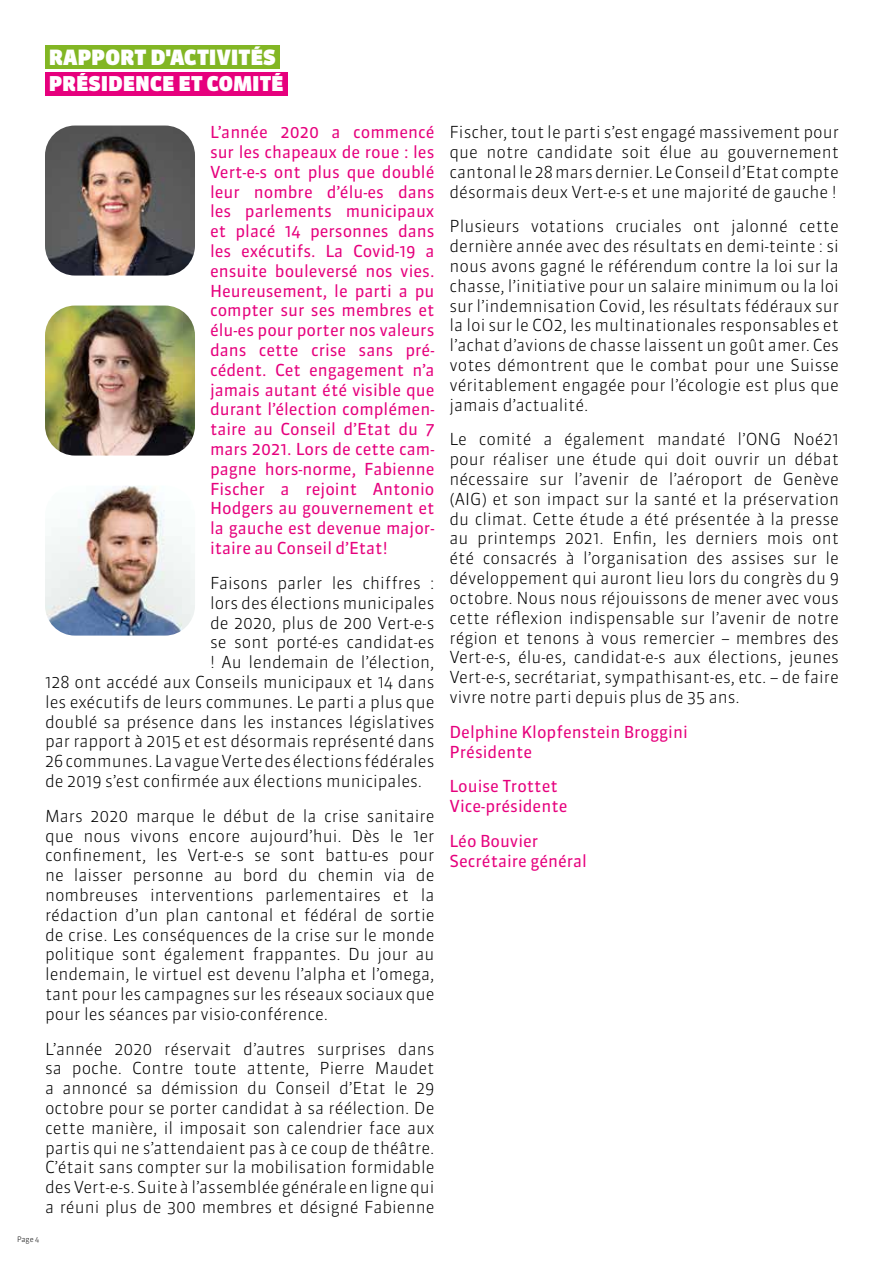
<style>
.page{position:relative;width:893px;height:1263px;background:#fff}
.page>*{position:absolute;margin:0;border:0;box-sizing:border-box;transform-origin:0 0}
.t1{font:900 21px "Sanuk OT";color:#fff}
.t2{font:900 20.4px "Sanuk OT";color:#fff}
.t3{font:300 16.5px/19.8px "Sanuk OT";color:#000;text-align:justify}
.t4{font:16.5px/19.8px "Sanuk OT";color:#e6007d}
.t5{font:300 7.5px "Sanuk OT";color:#000}
</style>
<div class="page">
<img style="left:45px;top:126px;width:150px;height:150px">
<img style="left:45px;top:306px;width:150px;height:150px">
<img style="left:45px;top:486px;width:150px;height:150px">
<div style="left:45px;top:72px;width:242px;height:24px;background:#e6007d"></div>
<div style="left:45px;top:45px;width:235px;height:24px;background:#82b624"></div>
<p class="t1" style="left:49px;top:44px;width:229px">RAPPORT D'ACTIVITÉS</p>
<p class="t2" style="left:49px;top:71px;width:236px">PRÉSIDENCE ET COMITÉ</p>
<p class="t4" style="left:210px;top:122px;width:226px;text-align:justify">L’année 2020 a commencé sur les chapeaux de roue : les Vert-e-s ont plus que doublé leur nombre d’élu-es dans les parlements municipaux et placé 14 personnes dans les exécutifs. La Covid-19 a ensuite bouleversé nos vies.<br>Heureusement, le parti a pu compter sur ses membres et élu-es pour porter nos valeurs dans cette crise sans pré&shy;cédent. Cet engagement n’a jamais autant été visible que durant l’élection complémen&shy;taire au Conseil d’Etat du 7 mars 2021. Lors de cette cam&shy;pagne hors-norme, Fabienne Fischer a rejoint Antonio Hodgers au gouvernement et la gauche est devenue major&shy;itaire au Conseil d’Etat!</p>
<p class="t3" style="left:210px;top:573px;width:226px">Faisons parler les chiffres :</p>
<p class="t3" style="left:210px;top:593px;width:226px">lors des élections municipales</p>
<p class="t3" style="left:210px;top:613px;width:226px">de 2020, plus de 200 Vert-e-s</p>
<p class="t3" style="left:210px;top:632px;width:226px">se sont porté-es candidat-es</p>
<p class="t3" style="left:210px;top:652px;width:226px">! Au lendemain de l’élection,</p>
<p class="t3" style="left:45px;top:672px;width:391px">128 ont accédé aux Conseils municipaux et 14 dans</p>
<p class="t3" style="left:45px;top:692px;width:391px">les exécutifs de leurs communes. Le parti a plus que</p>
<p class="t3" style="left:45px;top:712px;width:391px">doublé sa présence dans les instances législatives</p>
<p class="t3" style="left:45px;top:731px;width:391px">par rapport à 2015 et est désormais représenté dans</p>
<p class="t3" style="left:45px;top:751px;width:391px">26 communes. La vague Verte des élections fédérales</p>
<p class="t3" style="left:45px;top:771px;width:379px">de 2019 s’est confirmée aux élections municipales.</p>
<p class="t3" style="left:45px;top:806px;width:391px">Mars 2020 marque le début de la crise sanitaire que nous vivons encore aujourd’hui. Dès le 1er confinement, les Vert-e-s se sont battu-es pour ne laisser personne au bord du chemin via de nombreuses interventions parlementaires et la rédaction d’un plan cantonal et fédéral de sortie de crise. Les conséquences de la crise sur le monde politique sont également frappantes. Du jour au lendemain, le virtuel est devenu l’alpha et l’omega, tant pour les campagnes sur les réseaux sociaux que pour les séances par visio-conférence.</p>
<p class="t3" style="left:45px;top:1039px;width:391px">L’année 2020 réservait d’autres surprises dans sa poche. Contre toute attente, Pierre Maudet a annoncé sa démission du Conseil d’Etat le 29 octobre pour se porter candidat à sa réélection. De cette manière, il imposait son calendrier face aux partis qui ne s’attendaient pas à ce coup de théâtre.<br>C’était sans compter sur la mobilisation formidable des Vert-e-s. Suite à l’assemblée générale en ligne qui a réuni plus de 300 membres et désigné Fabienne</p>
<p class="t5" style="left:17px;top:1234px;width:24px">Page 4</p>
<p class="t3" style="left:449px;top:122px;width:391px">Fischer, tout le parti s’est engagé massivement pour que notre candidate soit élue au gouvernement cantonal le 28 mars dernier. Le Conseil d’Etat compte désormais deux Vert-e-s et une majorité de gauche !</p>
<p class="t3" style="left:449px;top:217px;width:391px">Plusieurs votations cruciales ont jalonné cette dernière année avec des résultats en demi-teinte : si nous avons gagné le référendum contre la loi sur la chasse, l’initiative pour un salaire minimum ou la loi sur l’indemnisation Covid, les résultats fédéraux sur la loi sur le CO2, les multinationales responsables et l’achat d’avions de chasse laissent un goût amer. Ces votes démontrent que le combat pour une Suisse véritablement engagée pour l’écologie est plus que jamais d’actualité.</p>
<p class="t3" style="left:449px;top:430px;width:391px">Le comité a également mandaté l’ONG Noé21 pour réaliser une étude qui doit ouvrir un débat nécessaire sur l’avenir de l’aéroport de Genève (AIG) et son impact sur la santé et la préservation du climat. Cette étude a été présentée à la presse au printemps 2021. Enfin, les derniers mois ont été consacrés à l’organisation des assises sur le développement qui auront lieu lors du congrès du 9 octobre. Nous nous réjouissons de mener avec vous cette réflexion indispensable sur l’avenir de notre région et tenons à vous remercier – membres des Vert-e-s, élu-es, candidat-e-s aux élections, jeunes Vert-e-s, secrétariat, sympathisant-es, etc. – de faire vivre notre parti depuis plus de 35 ans.</p>
<p class="t4" style="left:449px;top:722px;width:240px">Delphine Klopfenstein Broggini<br>Présidente</p>
<p class="t4" style="left:449px;top:776px;width:119px">Louise Trottet<br>Vice-présidente</p>
<p class="t4" style="left:449px;top:831px;width:139px">Léo Bouvier<br>Secrétaire général</p>
</div>
